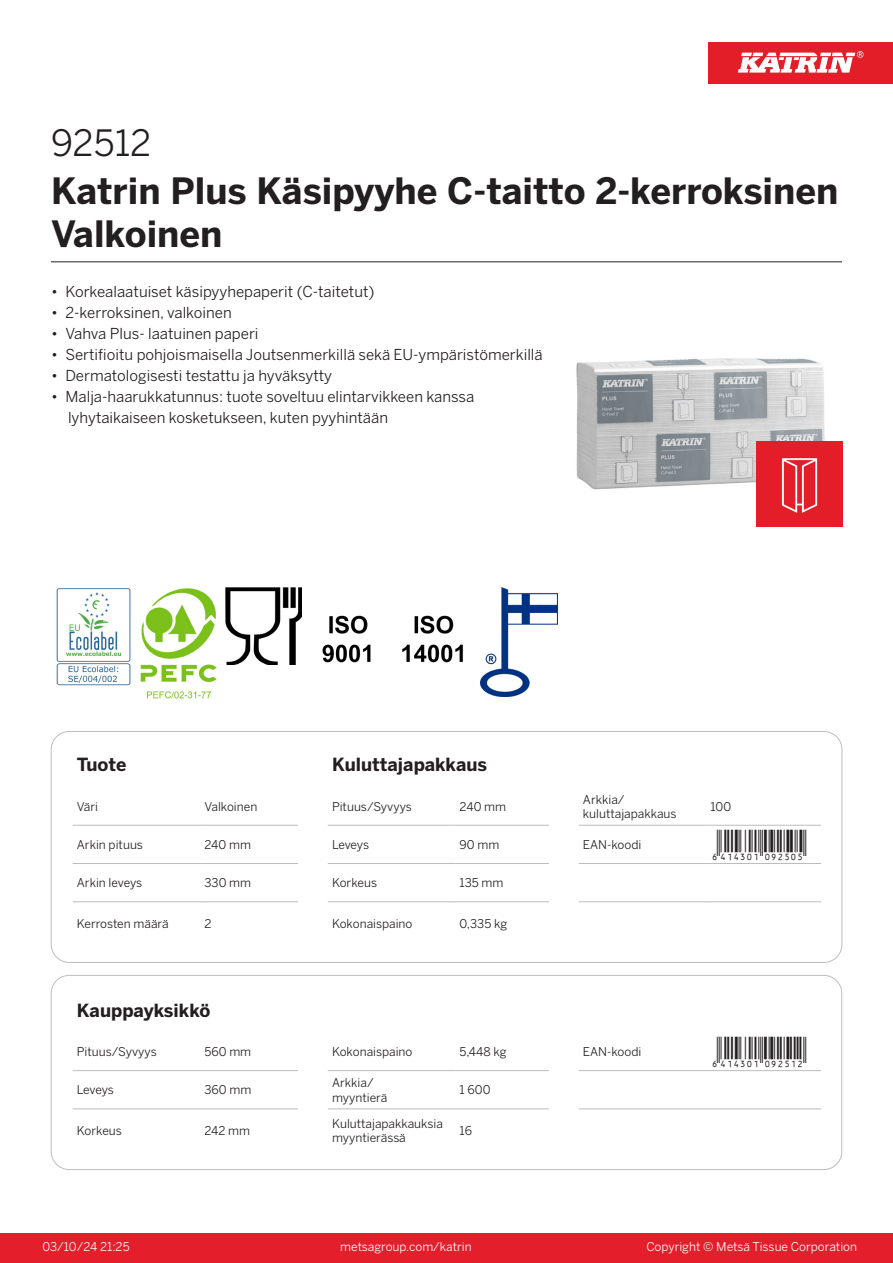
<style>
.page{position:relative;width:893px;height:1263px;background:#fff}
.page>*{position:absolute;margin:0;border:0;box-sizing:border-box;transform-origin:0 0}
.Product_Name{font:700 36px/43.2px "Benton Sans";color:#231f20}
.External_material_co{font:36px "Benton Sans";color:#231f20}
.T_EAN{font:30px "Viisas EAN Matala";color:#231f20}
.T_TableHeader{font:700 18px "Benton Sans";color:#231f20}
.MarketingBullets{font:15px/21px "Benton Sans";color:#231f20}
.T_TableBody{font:12px/14.4px "Benton Sans";color:#231f20}
.t1{font:12px "Benton Sans";color:#fff}
</style>
<div class="page">
<div style="left:0;top:1233px;width:893px;height:30px;background:#e41e2b"></div>
<div style="left:708px;top:43px;width:185px;height:41px;background:#e31e28"></div>
<svg style="left:738px;top:51px;width:126px;height:22px"></svg>
<hr style="left:73px;top:825px;width:127px;height:1px;background:#bcbdc0">
<hr style="left:200px;top:825px;width:98px;height:1px;background:#bcbdc0">
<hr style="left:328px;top:825px;width:127px;height:1px;background:#bcbdc0">
<hr style="left:455px;top:825px;width:94px;height:1px;background:#bcbdc0">
<hr style="left:579px;top:825px;width:127px;height:1px;background:#bcbdc0">
<hr style="left:706px;top:825px;width:115px;height:1px;background:#bcbdc0">
<hr style="left:73px;top:863px;width:127px;height:1px;background:#bcbdc0">
<hr style="left:200px;top:863px;width:98px;height:1px;background:#bcbdc0">
<hr style="left:328px;top:863px;width:127px;height:1px;background:#bcbdc0">
<hr style="left:455px;top:863px;width:94px;height:1px;background:#bcbdc0">
<hr style="left:579px;top:863px;width:127px;height:1px;background:#bcbdc0">
<hr style="left:706px;top:863px;width:115px;height:1px;background:#bcbdc0">
<hr style="left:73px;top:901px;width:127px;height:1px;background:#bcbdc0">
<hr style="left:200px;top:901px;width:98px;height:1px;background:#bcbdc0">
<hr style="left:328px;top:901px;width:127px;height:1px;background:#bcbdc0">
<hr style="left:455px;top:901px;width:94px;height:1px;background:#bcbdc0">
<hr style="left:579px;top:901px;width:127px;height:1px;background:#bcbdc0">
<hr style="left:706px;top:901px;width:115px;height:1px;background:#bcbdc0">
<div style="left:51px;top:731px;width:791px;height:232px;border:1px solid #bcbdc0;border-radius:18px"></div>
<hr style="left:73px;top:1070px;width:127px;height:1px;background:#bcbdc0">
<hr style="left:200px;top:1070px;width:98px;height:1px;background:#bcbdc0">
<hr style="left:328px;top:1070px;width:127px;height:1px;background:#bcbdc0">
<hr style="left:455px;top:1070px;width:94px;height:1px;background:#bcbdc0">
<hr style="left:579px;top:1070px;width:127px;height:1px;background:#bcbdc0">
<hr style="left:706px;top:1070px;width:115px;height:1px;background:#bcbdc0">
<hr style="left:73px;top:1109px;width:127px;height:1px;background:#bcbdc0">
<hr style="left:200px;top:1109px;width:98px;height:1px;background:#bcbdc0">
<hr style="left:328px;top:1109px;width:127px;height:1px;background:#bcbdc0">
<hr style="left:455px;top:1109px;width:94px;height:1px;background:#bcbdc0">
<hr style="left:579px;top:1109px;width:127px;height:1px;background:#bcbdc0">
<hr style="left:706px;top:1109px;width:115px;height:1px;background:#bcbdc0">
<div style="left:51px;top:975px;width:791px;height:195px;border:1px solid #bcbdc0;border-radius:18px"></div>
<img style="left:576px;top:358px;width:262px;height:169px">
<img style="left:56px;top:588px;width:75px;height:98px">
<img style="left:140px;top:588px;width:77px;height:111px">
<img style="left:225px;top:587px;width:77px;height:77px">
<img style="left:322px;top:615px;width:49px;height:48px">
<img style="left:402px;top:615px;width:61px;height:48px">
<img style="left:480px;top:587px;width:77px;height:110px">
<img style="left:757px;top:442px;width:85px;height:85px">
<hr style="left:51px;top:261px;width:791px;height:1px;background:#231f20">
<p class="External_material_co" style="left:51px;top:121px;width:102px">92512</p>
<p class="Product_Name" style="left:51px;top:170px;width:789px">Katrin Plus Käsipyyhe C-taitto 2-kerroksinen<br>Valkoinen</p>
<p class="MarketingBullets" style="left:51px;top:281px;width:325px">• Korkealaatuiset käsipyyhepaperit (C-taitetut)</p>
<p class="MarketingBullets" style="left:51px;top:302px;width:182px">• 2-kerroksinen, valkoinen</p>
<p class="MarketingBullets" style="left:51px;top:323px;width:209px">• Vahva Plus- laatuinen paperi</p>
<p class="MarketingBullets" style="left:51px;top:344px;width:493px">• Sertifioitu pohjoismaisella Joutsenmerkillä sekä EU-ympäristömerkillä</p>
<p class="MarketingBullets" style="left:51px;top:365px;width:283px">• Dermatologisesti testattu ja hyväksytty</p>
<p class="MarketingBullets" style="left:68px;top:386px;width:408px;text-indent:-17px">• Malja-haarukkatunnus: tuote soveltuu elintarvikkeen kanssa lyhytaikaiseen kosketukseen, kuten pyyhintään</p>
<p class="T_TableHeader" style="left:77px;top:753px;width:51px">Tuote</p>
<p class="T_TableHeader" style="left:332px;top:753px;width:157px">Kuluttajapakkaus</p>
<p class="T_TableBody" style="left:77px;top:799px;width:23px">Väri</p>
<p class="T_TableBody" style="left:204px;top:799px;width:54px">Valkoinen</p>
<p class="T_TableBody" style="left:332px;top:799px;width:81px">Pituus/Syvyys</p>
<p class="T_TableBody" style="left:460px;top:799px;width:48px">240 mm</p>
<p class="T_TableBody" style="left:583px;top:792px;width:43px">Arkkia/</p>
<p class="T_TableBody" style="left:583px;top:806px;width:95px">kuluttajapakkaus</p>
<p class="T_TableBody" style="left:710px;top:799px;width:22px">100</p>
<p class="T_TableBody" style="left:77px;top:837px;width:68px">Arkin pituus</p>
<p class="T_TableBody" style="left:204px;top:837px;width:48px">240 mm</p>
<p class="T_TableBody" style="left:332px;top:837px;width:39px">Leveys</p>
<p class="T_TableBody" style="left:460px;top:837px;width:41px">90 mm</p>
<p class="T_TableBody" style="left:583px;top:837px;width:60px">EAN-koodi</p>
<p class="T_EAN" style="left:710px;top:829px;width:97px">*6414301092505*</p>
<p class="T_TableBody" style="left:77px;top:876px;width:67px">Arkin leveys</p>
<p class="T_TableBody" style="left:204px;top:876px;width:48px">330 mm</p>
<p class="T_TableBody" style="left:332px;top:876px;width:47px">Korkeus</p>
<p class="T_TableBody" style="left:460px;top:876px;width:45px">135 mm</p>
<p class="T_TableBody" style="left:77px;top:916px;width:93px">Kerrosten määrä</p>
<p class="T_TableBody" style="left:204px;top:916px;width:9px">2</p>
<p class="T_TableBody" style="left:332px;top:916px;width:82px">Kokonaispaino</p>
<p class="T_TableBody" style="left:460px;top:916px;width:49px">0,335 kg</p>
<p class="T_TableHeader" style="left:77px;top:999px;width:135px">Kauppayksikkö</p>
<p class="T_TableBody" style="left:77px;top:1045px;width:81px">Pituus/Syvyys</p>
<p class="T_TableBody" style="left:204px;top:1045px;width:48px">560 mm</p>
<p class="T_TableBody" style="left:332px;top:1045px;width:82px">Kokonaispaino</p>
<p class="T_TableBody" style="left:460px;top:1045px;width:49px">5,448 kg</p>
<p class="T_TableBody" style="left:583px;top:1045px;width:60px">EAN-koodi</p>
<p class="T_EAN" style="left:710px;top:1036px;width:97px">*6414301092512*</p>
<p class="T_TableBody" style="left:77px;top:1083px;width:39px">Leveys</p>
<p class="T_TableBody" style="left:204px;top:1083px;width:48px">360 mm</p>
<p class="T_TableBody" style="left:332px;top:1076px;width:43px">Arkkia/</p>
<p class="T_TableBody" style="left:332px;top:1090px;width:57px">myyntierä</p>
<p class="T_TableBody" style="left:460px;top:1083px;width:32px">1 600</p>
<p class="T_TableBody" style="left:77px;top:1123px;width:47px">Korkeus</p>
<p class="T_TableBody" style="left:204px;top:1123px;width:47px">242 mm</p>
<p class="T_TableBody" style="left:332px;top:1116px;width:112px">Kuluttajapakkauksia myyntierässä</p>
<p class="T_TableBody" style="left:460px;top:1123px;width:14px">16</p>
<p class="t1" style="left:43px;top:1239px;width:89px">03/10/24 21:25</p>
<p class="t1" style="left:340px;top:1239px;width:133px">metsagroup.com/katrin</p>
<p class="t1" style="left:646px;top:1239px;width:212px">Copyright © Metsä Tissue Corporation</p>
</div>
